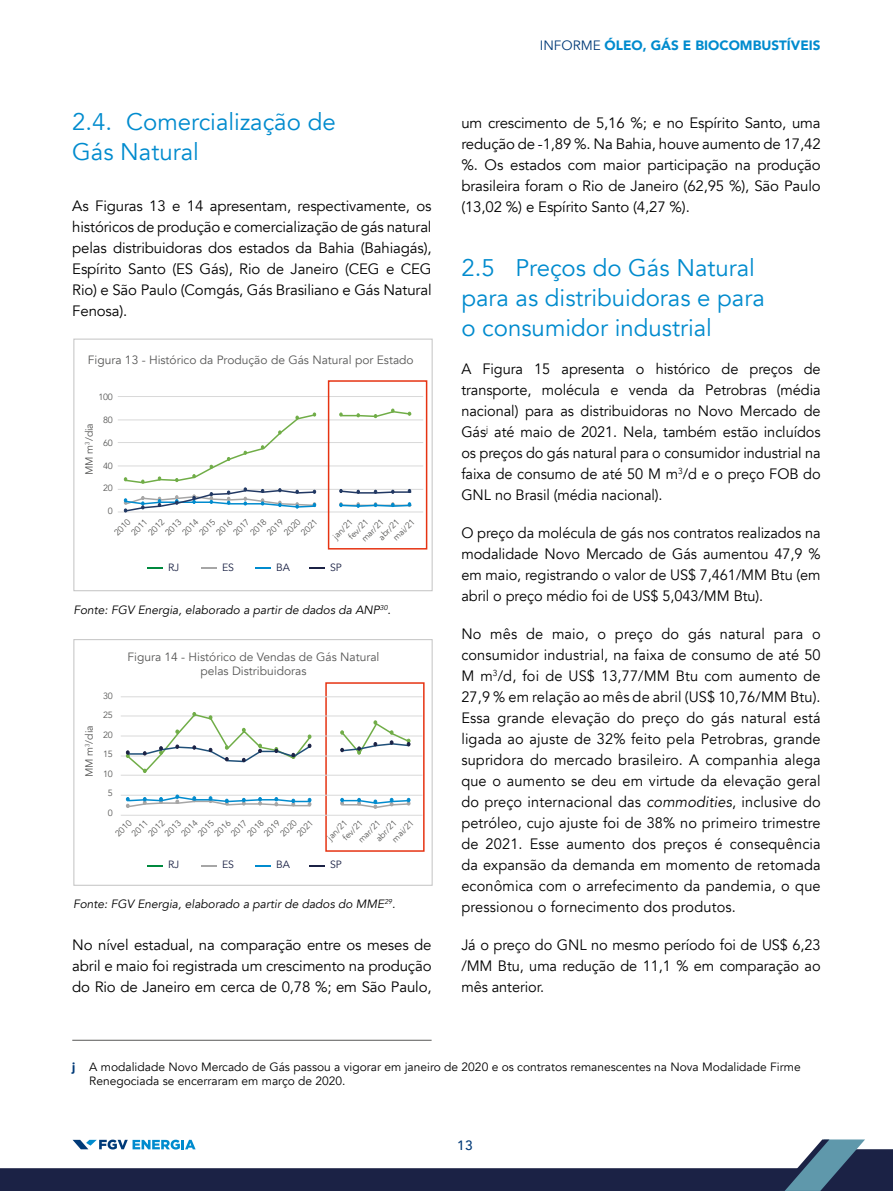
<style>
.page{position:relative;width:893px;height:1191px;background:#fff}
.page>*{position:absolute;margin:0;border:0;box-sizing:border-box;transform-origin:0 0}
.t1{font:24px/30px "Avenir";color:#008bce}
.t2{font:15px/21px "Avenir";letter-spacing:-.005em;color:#000;text-align:justify}
.t3{font:900 13.5px "Avenir";color:#008bce}
.t4{font:500 13.5px "Avenir";color:#003a78}
.t5{font:12px/13.5px "Avenir";color:#000}
.t6{font:12px/13.5px "Avenir";color:#575756;text-align:center}
.t7{font:italic 12px "Avenir";color:#000}
.t8{font:10.5px "Avenir";color:#1b2245}
.t9{font:10.5px "Avenir";color:#575756}
.t10{font:9px/19.5px "Avenir";letter-spacing:-.025em;color:#575756;text-align:center}
.t11{font:8.7px/10.9px "Avenir";color:#575756}
.s1{font-weight:400;color:#003a78}
.s2{font-style:italic}
.s3{font-weight:900;color:#003a78}
</style>
<div class="page">
<hr style="left:118px;top:396px;width:305px;height:1px;background:#d9d9d9">
<hr style="left:118px;top:420px;width:305px;height:1px;background:#d9d9d9">
<hr style="left:118px;top:442px;width:305px;height:1px;background:#d9d9d9">
<hr style="left:118px;top:466px;width:305px;height:1px;background:#d9d9d9">
<hr style="left:118px;top:489px;width:305px;height:1px;background:#d9d9d9">
<hr style="left:118px;top:512px;width:305px;height:1px;background:#d9d9d9">
<svg style="left:124px;top:409px;width:288px;height:103px"></svg>
<hr style="left:72px;top:1039px;width:360px;height:1px;background:#575756">
<div style="left:73px;top:338px;width:360px;height:253px;border:1px solid #c6c6c6"></div>
<svg style="left:255px;top:567px;width:15px;height:2px"></svg>
<svg style="left:201px;top:567px;width:15px;height:2px"></svg>
<svg style="left:309px;top:567px;width:15px;height:2px"></svg>
<svg style="left:147px;top:567px;width:15px;height:2px"></svg>
<div style="left:328px;top:380px;width:99px;height:169px;border:2px solid #e63312"></div>
<div style="left:73px;top:639px;width:360px;height:246px;border:1px solid #c6c6c6"></div>
<svg style="left:255px;top:865px;width:15px;height:2px"></svg>
<svg style="left:201px;top:865px;width:15px;height:2px"></svg>
<svg style="left:309px;top:865px;width:15px;height:2px"></svg>
<svg style="left:147px;top:865px;width:15px;height:2px"></svg>
<div style="left:325px;top:682px;width:100px;height:169px;border:2px solid #e63312"></div>
<hr style="left:121px;top:696px;width:301px;height:1px;background:#d9d9d9">
<hr style="left:121px;top:715px;width:301px;height:1px;background:#d9d9d9">
<hr style="left:121px;top:735px;width:301px;height:1px;background:#d9d9d9">
<hr style="left:121px;top:755px;width:301px;height:1px;background:#d9d9d9">
<hr style="left:121px;top:775px;width:301px;height:1px;background:#d9d9d9">
<hr style="left:121px;top:795px;width:301px;height:1px;background:#d9d9d9">
<hr style="left:121px;top:815px;width:301px;height:1px;background:#d9d9d9">
<svg style="left:126px;top:795px;width:285px;height:14px"></svg>
<svg style="left:126px;top:712px;width:285px;height:61px"></svg>
<svg style="left:0;top:1139px;width:893px;height:52px"></svg>
<h1 class="t1" style="left:72px;top:107px;width:265px">2.4. Comercialização de<br>Gás Natural</h1>
<p class="t2" style="left:72px;top:196px;width:361px">As Figuras 13 e 14 apresentam, respectivamente, os históricos de produção e comercialização de gás natural pelas distribuidoras dos estados da Bahia (Bahiagás), Espírito Santo (ES Gás), Rio de Janeiro (CEG e CEG Rio) e São Paulo (Comgás, Gás Brasiliano e Gás Natural Fenosa).</p>
<p class="t6" style="left:88px;top:353px;width:327px">Figura 13 - Histórico da Produção de Gás Natural por Estado</p>
<p class="t10" style="left:98px;top:387px;width:16px">100</p>
<p class="t10" style="left:103px;top:410px;width:11px">80</p>
<p class="t10" style="left:103px;top:433px;width:11px">60</p>
<p class="t10" style="left:103px;top:456px;width:11px">40</p>
<p class="t10" style="left:103px;top:478px;width:11px">20</p>
<p class="t10" style="left:108px;top:501px;width:7px">0</p>
<p class="t9" style="left:83px;top:475px;width:54px;rotate:-90deg">MM m<sup>3</sup>/dia</p>
<p class="t11" style="left:112px;top:530px;width:21px;rotate:-45deg">2010</p>
<p class="t11" style="left:129px;top:530px;width:21px;rotate:-45deg">2011</p>
<p class="t11" style="left:146px;top:530px;width:21px;rotate:-45deg">2012</p>
<p class="t11" style="left:163px;top:530px;width:21px;rotate:-45deg">2013</p>
<p class="t11" style="left:180px;top:530px;width:21px;rotate:-45deg">2014</p>
<p class="t11" style="left:197px;top:530px;width:21px;rotate:-45deg">2015</p>
<p class="t11" style="left:214px;top:530px;width:21px;rotate:-45deg">2016</p>
<p class="t11" style="left:231px;top:530px;width:21px;rotate:-45deg">2017</p>
<p class="t11" style="left:248px;top:530px;width:21px;rotate:-45deg">2018</p>
<p class="t11" style="left:265px;top:530px;width:21px;rotate:-45deg">2019</p>
<p class="t11" style="left:282px;top:530px;width:21px;rotate:-45deg">2020</p>
<p class="t11" style="left:299px;top:530px;width:21px;rotate:-45deg">2021</p>
<p class="t11" style="left:331px;top:534px;width:26px;rotate:-45deg">jan/21</p>
<p class="t11" style="left:346px;top:534px;width:26px;rotate:-45deg">fev/21</p>
<p class="t11" style="left:359px;top:536px;width:29px;rotate:-45deg">mar/21</p>
<p class="t11" style="left:391px;top:535px;width:28px;rotate:-45deg">mai/21</p>
<p class="t11" style="left:376px;top:534px;width:27px;rotate:-45deg">abr/21</p>
<p class="t8" style="left:168px;top:561px;width:13px">RJ</p>
<p class="t8" style="left:222px;top:561px;width:14px">ES</p>
<p class="t8" style="left:276px;top:561px;width:15px">BA</p>
<p class="t8" style="left:330px;top:561px;width:13px">SP</p>
<p class="t7" style="left:73px;top:603px;width:319px">Fonte: FGV Energia, elaborado a partir de dados da ANP<sup>30</sup>.</p>
<p class="t9" style="left:83px;top:777px;width:54px;rotate:-90deg">MM m<sup>3</sup>/dia</p>
<p class="t10" style="left:103px;top:686px;width:11px">30<br>25<br>20<br>15<br>10<br>5<br>0</p>
<p class="t6" style="left:127px;top:651px;width:253px">Figura 14 - Histórico de Vendas de Gás Natural pelas Distribuidoras</p>
<p class="t11" style="left:113px;top:831px;width:21px;rotate:-45deg">2010</p>
<p class="t11" style="left:129px;top:831px;width:21px;rotate:-45deg">2011</p>
<p class="t11" style="left:146px;top:831px;width:21px;rotate:-45deg">2012</p>
<p class="t11" style="left:162px;top:831px;width:21px;rotate:-45deg">2013</p>
<p class="t11" style="left:179px;top:831px;width:21px;rotate:-45deg">2014</p>
<p class="t11" style="left:195px;top:831px;width:21px;rotate:-45deg">2015</p>
<p class="t11" style="left:212px;top:831px;width:21px;rotate:-45deg">2016</p>
<p class="t11" style="left:228px;top:831px;width:21px;rotate:-45deg">2017</p>
<p class="t11" style="left:245px;top:831px;width:21px;rotate:-45deg">2018</p>
<p class="t11" style="left:261px;top:831px;width:21px;rotate:-45deg">2019</p>
<p class="t11" style="left:278px;top:831px;width:21px;rotate:-45deg">2020</p>
<p class="t11" style="left:294px;top:831px;width:21px;rotate:-45deg">2021</p>
<p class="t11" style="left:333px;top:827px;width:26px;text-indent:-11px;rotate:-45deg">jan/21 fev/21</p>
<p class="t11" style="left:356px;top:837px;width:29px;rotate:-45deg">mar/21</p>
<p class="t11" style="left:373px;top:836px;width:27px;rotate:-45deg">abr/21</p>
<p class="t11" style="left:390px;top:836px;width:28px;rotate:-45deg">mai/21</p>
<p class="t8" style="left:168px;top:858px;width:13px">RJ</p>
<p class="t8" style="left:222px;top:858px;width:14px">ES</p>
<p class="t8" style="left:276px;top:858px;width:15px">BA</p>
<p class="t8" style="left:330px;top:858px;width:13px">SP</p>
<p class="t7" style="left:73px;top:897px;width:324px">Fonte: FGV Energia, elaborado a partir de dados do MME<sup>29</sup>.</p>
<p class="t2" style="left:72px;top:934px;width:361px">No nível estadual, na comparação entre os meses de abril e maio foi registrada um crescimento na produção do Rio de Janeiro em cerca de 0,78 %; em São Paulo,</p>
<p class="t3" style="left:540px;top:34px;width:282px"><span class="s1">INFORME</span> ÓLEO, GÁS E BIOCOMBUSTÍVEIS</p>
<p class="t2" style="left:461px;top:112px;width:361px">um crescimento de 5,16 %; e no Espírito Santo, uma redução de -1,89 %. Na Bahia, houve aumento de 17,42 %. Os estados com maior participação na produção brasileira foram o Rio de Janeiro (62,95 %), São Paulo (13,02 %) e Espírito Santo (4,27 %).</p>
<h1 class="t1" style="left:461px;top:253px;width:305px">2.5 Preços do Gás Natural para as distribuidoras e para o consumidor industrial</h1>
<p class="t2" style="left:461px;top:358px;width:361px">A Figura 15 apresenta o histórico de preços de transporte, molécula e venda da Petrobras (média nacional) para as distribuidoras no Novo Mercado de Gás<sup>j</sup> até maio de 2021. Nela, também estão incluídos os preços do gás natural para o consumidor industrial na faixa de consumo de até 50 M m<sup>3</sup>/d e o preço FOB do GNL no Brasil (média nacional).</p>
<p class="t2" style="left:461px;top:522px;width:361px">O preço da molécula de gás nos contratos realizados na modalidade Novo Mercado de Gás aumentou 47,9 % em maio, registrando o valor de US$ 7,461/MM Btu (em abril o preço médio foi de US$ 5,043/MM Btu).</p>
<p class="t2" style="left:461px;top:623px;width:361px">No mês de maio, o preço do gás natural para o consumidor industrial, na faixa de consumo de até 50<br>M m<sup>3</sup>/d, foi de US$ 13,77/MM Btu com aumento de 27,9 % em relação ao mês de abril (US$ 10,76/MM Btu).<br>Essa grande elevação do preço do gás natural está ligada ao ajuste de 32% feito pela Petrobras, grande supridora do mercado brasileiro. A companhia alega que o aumento se deu em virtude da elevação geral do preço internacional das <span class="s2">commodities</span>, inclusive do petróleo, cujo ajuste foi de 38% no primeiro trimestre de 2021. Esse aumento dos preços é consequência da expansão da demanda em momento de retomada econômica com o arrefecimento da pandemia, o que pressionou o fornecimento dos produtos.</p>
<p class="t2" style="left:461px;top:934px;width:361px">Já o preço do GNL no mesmo período foi de US$ 6,23 /MM Btu, uma redução de 11,1 % em comparação ao mês anterior.</p>
<p class="t5" style="left:89px;top:1060px;width:713px;text-indent:-17px"><span class="s3">j</span> A modalidade Novo Mercado de Gás passou a vigorar em janeiro de 2020 e os contratos remanescentes na Nova Modalidade Firme<br>Renegociada se encerraram em março de 2020.</p>
<p class="t4" style="left:457px;top:1133px;width:17px">13</p>
</div>
